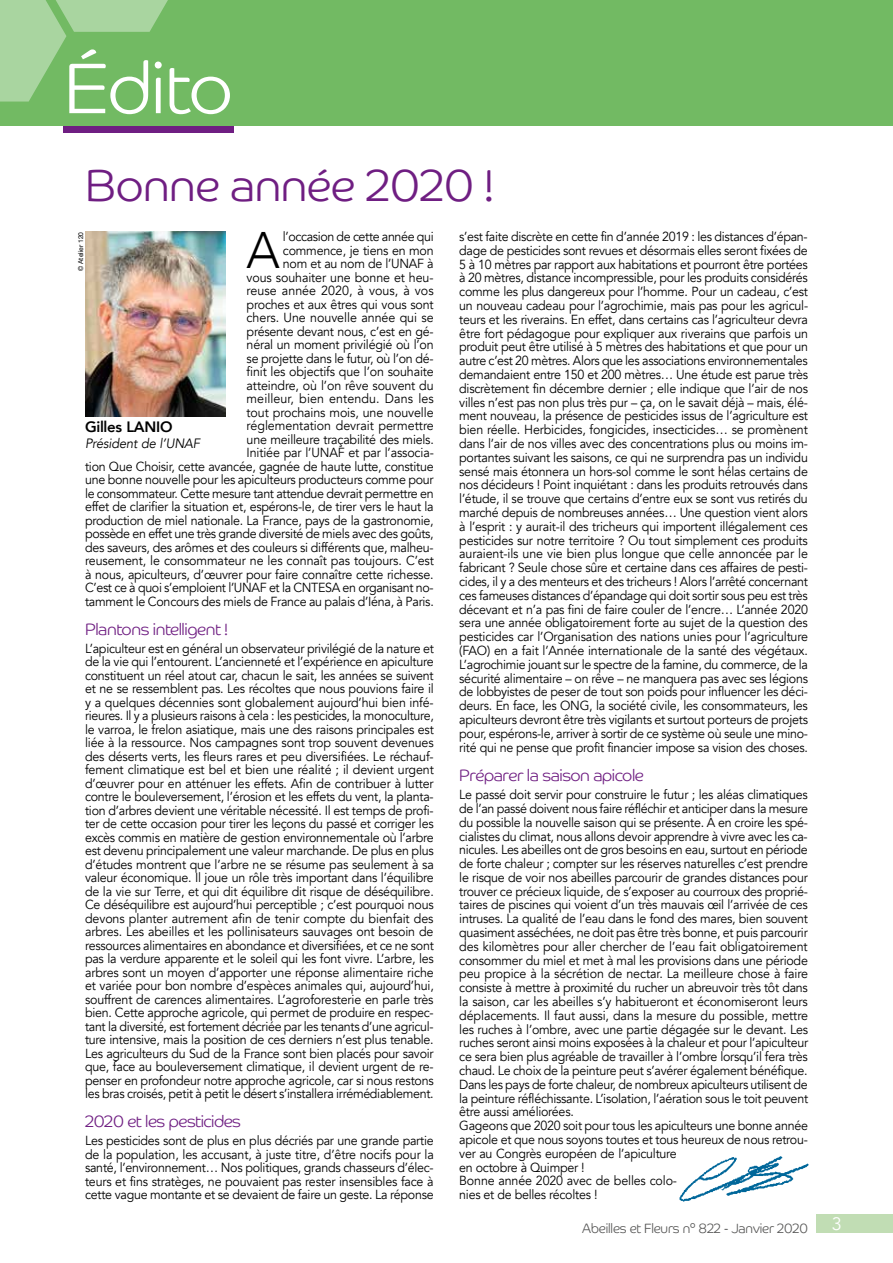
<style>
.page{position:relative;width:893px;height:1263px;background:#fff}
.page>*{position:absolute;margin:0;border:0;box-sizing:border-box;transform-origin:0 0}
.t1{font:300 72px "Co Headline";letter-spacing:-.02em;color:#fff}
.t2{font:300 51.3px "Avenir";color:#000;scale:.95 1}
.t3{font:300 45px "Co Headline";letter-spacing:-.01em;color:#6f1e82}
.t4{font:18px "Avenir";color:#fff}
.t5{font:300 16.5px "Co Headline";letter-spacing:-.025em;color:#6f1e82}
.t6{font:800 15px "Avenir";letter-spacing:-.02em;color:#000}
.t7{font:300 13.5px "Co Headline";letter-spacing:-.01em;color:#565655;scale:.95 1}
.t8{font:italic 13.5px "Avenir";letter-spacing:-.01em;color:#000;scale:.95 1}
.t9{font:13.2px/13.8px "Avenir";letter-spacing:-.02em;color:#000;text-align:justify;scale:.95 1}
.t10{font:6.75px "Helvetica Neue";color:#000;scale:.95 1}
</style>
<div class="page">
<div style="left:64px;top:117px;width:170px;height:16px;background:#6f1e82"></div>
<div style="left:0;top:0;width:893px;height:125px;background:#72ba63"></div>
<svg style="left:0;top:0;width:168px;height:102px"></svg>
<img style="left:679px;top:1156px;width:130px;height:46px">
<img style="left:85px;top:232px;width:140px;height:185px">
<div style="left:816px;top:1214px;width:77px;height:19px;background:#c1ddb4"></div>
<h1 class="t1" style="left:64px;top:45px;width:171px">Édito</h1>
<h3 class="t3" style="left:85px;top:159px;width:410px">Bonne année 2020 !</h3>
<p class="t9" style="left:85px;top:230px;width:369px;text-align:right">l’occasion de cette année qui<br>commence, je tiens en mon<br>nom et au nom de l’UNAF à<br>vous souhaiter une bonne et heu-<br>reuse année 2020, à vous, à vos<br>proches et aux êtres qui vous sont<br>chers. Une nouvelle année qui se<br>présente devant nous, c’est en gé-<br>néral un moment privilégié où l’on<br>se projette dans le futur, où l’on dé-<br>finit les objectifs que l’on souhaite<br>atteindre, où l’on rêve souvent du<br>meilleur, bien entendu. Dans les<br>tout prochains mois, une nouvelle<br>réglementation devrait permettre<br>une meilleure traçabilité des miels.<br>Initiée par l’UNAF et par l’associa-<br>tion Que Choisir, cette avancée, gagnée de haute lutte, constitue une bonne nouvelle pour les apiculteurs producteurs comme pour le consommateur. Cette mesure tant attendue devrait permettre en effet de clarifier la situation et, espérons-le, de tirer vers le haut la production de miel nationale. La France, pays de la gastronomie, possède en effet une très grande diversité de miels avec des goûts, des saveurs, des arômes et des couleurs si différents que, malheu&shy;reusement, le consommateur ne les connaît pas toujours. C’est à nous, apiculteurs, d’œuvrer pour faire connaître cette richesse.<br>C’est ce à quoi s’emploient l’UNAF et la CNTESA en organisant no&shy;tamment le Concours des miels de France au palais d’Iéna, à Paris.</p>
<p class="t5" style="left:85px;top:619px;width:144px">Plantons intelligent !</p>
<p class="t9" style="left:85px;top:641px;width:369px">L’apiculteur est en général un observateur privilégié de la nature et de la vie qui l’entourent. L’ancienneté et l’expérience en apiculture constituent un réel atout car, chacun le sait, les années se suivent et ne se ressemblent pas. Les récoltes que nous pouvions faire il y a quelques décennies sont globalement aujourd’hui bien infé&shy;rieures. Il y a plusieurs raisons à cela : les pesticides, la monoculture, le varroa, le frelon asiatique, mais une des raisons principales est liée à la ressource. Nos campagnes sont trop souvent devenues des déserts verts, les fleurs rares et peu diversifiées. Le réchauf&shy;fement climatique est bel et bien une réalité ; il devient urgent d’œuvrer pour en atténuer les effets. Afin de contribuer à lutter contre le bouleversement, l’érosion et les effets du vent, la planta&shy;tion d’arbres devient une véritable nécessité. Il est temps de profi&shy;ter de cette occasion pour tirer les leçons du passé et corriger les excès commis en matière de gestion environnementale où l’arbre est devenu principalement une valeur marchande. De plus en plus d’études montrent que l’arbre ne se résume pas seulement à sa valeur économique. Il joue un rôle très important dans l’équilibre de la vie sur Terre, et qui dit équilibre dit risque de déséquilibre.<br>Ce déséquilibre est aujourd’hui perceptible ; c’est pourquoi nous devons planter autrement afin de tenir compte du bienfait des arbres. Les abeilles et les pollinisateurs sauvages ont besoin de ressources alimentaires en abondance et diversifiées, et ce ne sont pas la verdure apparente et le soleil qui les font vivre. L’arbre, les arbres sont un moyen d’apporter une réponse alimentaire riche et variée pour bon nombre d’espèces animales qui, aujourd’hui, souffrent de carences alimentaires. L’agroforesterie en parle très bien. Cette approche agricole, qui permet de produire en respec&shy;tant la diversité, est fortement décriée par les tenants d’une agricul&shy;ture intensive, mais la position de ces derniers n’est plus tenable.<br>Les agriculteurs du Sud de la France sont bien placés pour savoir que, face au bouleversement climatique, il devient urgent de re&shy;penser en profondeur notre approche agricole, car si nous restons les bras croisés, petit à petit le désert s’installera irrémédiablement.</p>
<p class="t5" style="left:85px;top:1112px;width:158px">2020 et les pesticides</p>
<p class="t9" style="left:85px;top:1134px;width:369px">Les pesticides sont de plus en plus décriés par une grande partie de la population, les accusant, à juste titre, d’être nocifs pour la santé, l’environnement… Nos politiques, grands chasseurs d’élec&shy;teurs et fins stratèges, ne pouvaient pas rester insensibles face à cette vague montante et se devaient de faire un geste. La réponse</p>
<h2 class="t2" style="left:247px;top:220px;width:37px">A</h2>
<p class="t10" style="left:76px;top:271px;width:42px;rotate:-90deg">© Atelier 120</p>
<p class="t6" style="left:85px;top:415px;width:89px">Gilles LANIO</p>
<p class="t8" style="left:85px;top:435px;width:123px">Président de l’UNAF</p>
<p class="t9" style="left:459px;top:230px;width:369px">s’est faite discrète en cette fin d’année 2019 : les distances d’épan&shy;dage de pesticides sont revues et désormais elles seront fixées de 5 à 10 mètres par rapport aux habitations et pourront être portées à 20 mètres, distance incompressible, pour les produits considérés comme les plus dangereux pour l’homme. Pour un cadeau, c’est un nouveau cadeau pour l’agrochimie, mais pas pour les agricul&shy;teurs et les riverains. En effet, dans certains cas l’agriculteur devra être fort pédagogue pour expliquer aux riverains que parfois un produit peut être utilisé à 5 mètres des habitations et que pour un autre c’est 20 mètres. Alors que les associations environnementales demandaient entre 150 et 200 mètres… Une étude est parue très discrètement fin décembre dernier ; elle indique que l’air de nos villes n’est pas non plus très pur – ça, on le savait déjà – mais, élé&shy;ment nouveau, la présence de pesticides issus de l’agriculture est bien réelle. Herbicides, fongicides, insecticides… se promènent dans l’air de nos villes avec des concentrations plus ou moins im&shy;portantes suivant les saisons, ce qui ne surprendra pas un individu sensé mais étonnera un hors-sol comme le sont hélas certains de nos décideurs ! Point inquiétant : dans les produits retrouvés dans l’étude, il se trouve que certains d’entre eux se sont vus retirés du marché depuis de nombreuses années… Une question vient alors à l’esprit : y aurait-il des tricheurs qui importent illégalement ces pesticides sur notre territoire ? Ou tout simplement ces produits auraient-ils une vie bien plus longue que celle annoncée par le fabricant ? Seule chose sûre et certaine dans ces affaires de pesti&shy;cides, il y a des menteurs et des tricheurs ! Alors l’arrêté concernant ces fameuses distances d’épandage qui doit sortir sous peu est très décevant et n’a pas fini de faire couler de l’encre… L’année 2020 sera une année obligatoirement forte au sujet de la question des pesticides car l’Organisation des nations unies pour l’agriculture (FAO) en a fait l’Année internationale de la santé des végétaux.<br>L’agrochimie jouant sur le spectre de la famine, du commerce, de la sécurité alimentaire – on rêve – ne manquera pas avec ses légions de lobbyistes de peser de tout son poids pour influencer les déci&shy;deurs. En face, les ONG, la société civile, les consommateurs, les apiculteurs devront être très vigilants et surtout porteurs de projets pour, espérons-le, arriver à sortir de ce système où seule une mino&shy;rité qui ne pense que profit financier impose sa vision des choses.</p>
<p class="t5" style="left:459px;top:765px;width:186px">Préparer la saison apicole</p>
<p class="t9" style="left:459px;top:788px;width:369px;text-align:left">Le passé doit servir pour construire le futur ; les aléas climatiques de l’an passé doivent nous faire réfléchir et anticiper dans la mesure du possible la nouvelle saison qui se présente. A en croire les spé&shy;cialistes du climat, nous allons devoir apprendre à vivre avec les ca&shy;nicules. Les abeilles ont de gros besoins en eau, surtout en période de forte chaleur ; compter sur les réserves naturelles c’est prendre le risque de voir nos abeilles parcourir de grandes distances pour trouver ce précieux liquide, de s’exposer au courroux des proprié&shy;taires de piscines qui voient d’un très mauvais œil l’arrivée de ces intruses. La qualité de l’eau dans le fond des mares, bien souvent quasiment asséchées, ne doit pas être très bonne, et puis parcourir des kilomètres pour aller chercher de l’eau fait obligatoirement consommer du miel et met à mal les provisions dans une période peu propice à la sécrétion de nectar. La meilleure chose à faire consiste à mettre à proximité du rucher un abreuvoir très tôt dans la saison, car les abeilles s’y habitueront et économiseront leurs déplacements. Il faut aussi, dans la mesure du possible, mettre les ruches à l’ombre, avec une partie dégagée sur le devant. Les ruches seront ainsi moins exposées à la chaleur et pour l’apiculteur ce sera bien plus agréable de travailler à l’ombre lorsqu’il fera très chaud. Le choix de la peinture peut s’avérer également bénéfique.<br>Dans les pays de forte chaleur, de nombreux apiculteurs utilisent de la peinture réfléchissante. L’isolation, l’aération sous le toit peuvent être aussi améliorées.<br>Gageons que 2020 soit pour tous les apiculteurs une bonne année apicole et que nous soyons toutes et tous heureux de nous retrou&shy;ver au Congrès européen de l’apiculture<br>en octobre à Quimper !<br>Bonne année 2020 avec de belles colo-<br>nies et de belles récoltes !</p>
<p class="t7" style="left:582px;top:1220px;width:239px">Abeilles et Fleurs n° 822 - Janvier 2020</p>
<h3 class="t4" style="left:832px;top:1213px;width:12px">3</h3>
</div>
